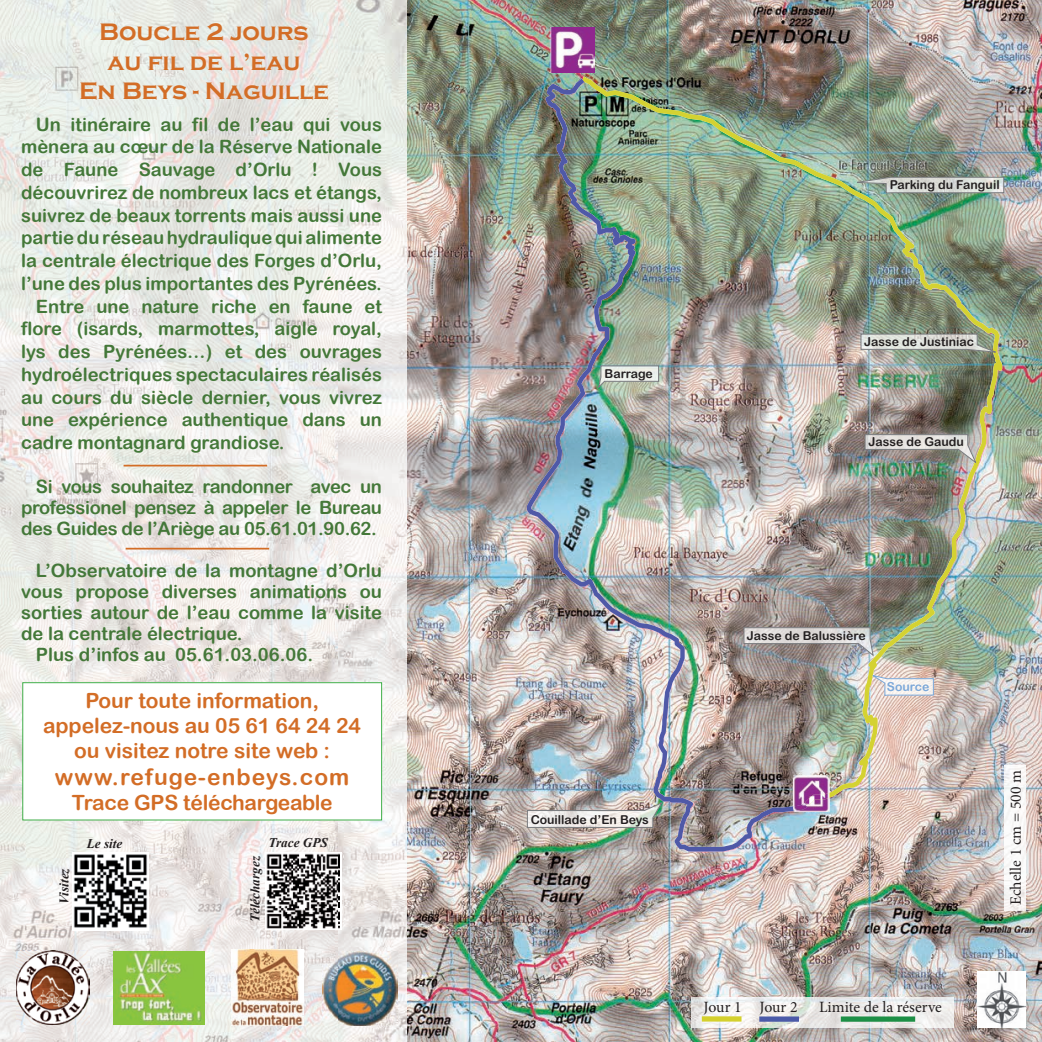
<style>
.page{position:relative;width:1042px;height:1042px;background:#fff}
.page>*{position:absolute;margin:0;border:0;box-sizing:border-box;transform-origin:0 0}
.t1{font:700 24.5px/29.4px "Copperplate Gothic";color:#d36d26;text-align:center}
.t2{font:22.75px "Arial Rounded MT Bold";letter-spacing:.05em;color:#d36d26}
.t3{font:21px/25.2px "Arial Rounded MT Bold";color:#d36d26;text-align:center}
.t4{font:18.38px/21px "Arial Rounded MT Bold";color:#447839;text-align:justify}
.t5{font:15.75px "Minion Pro";color:#231f20}
.t6{font:italic 700 13.3px "Times New Roman";color:#231f20}
.t7{font:12.25px "Arial Rounded MT Bold";color:#231f20}
.t8{font:12.25px "Arial Rounded MT Bold";color:#7ba8d9}
</style>
<div class="page">
<img style="left:338px;top:0;width:704px;height:1042px">
<img style="left:0;top:0;width:338px;height:858px">
<img style="left:0;top:858px;width:282px;height:184px">
<img style="left:282px;top:930px;width:56px;height:112px">
<img style="left:1004px;top:765px;width:22px;height:145px">
<img style="left:978px;top:971px;width:48px;height:57px">
<img style="left:16px;top:951px;width:74px;height:73px">
<div style="left:23px;top:683px;width:359px;height:137px;background:#fff"></div>
<div style="left:22px;top:682px;width:360px;height:138px;border:1px solid #40ae49"></div>
<img style="left:114px;top:951px;width:90px;height:73px">
<img style="left:231px;top:950px;width:72px;height:75px">
<img style="left:72px;top:853px;width:77px;height:77px">
<img style="left:266px;top:853px;width:76px;height:76px">
<img style="left:323px;top:951px;width:74px;height:75px">
<hr style="left:124px;top:465px;width:143px;height:1px;background:#d36d26">
<hr style="left:126px;top:548px;width:143px;height:1px;background:#d36d26">
<img style="left:582px;top:76px;width:420px;height:730px">
<img style="left:527px;top:78px;width:280px;height:773px">
<img style="left:549px;top:28px;width:45px;height:45px">
<img style="left:793px;top:775px;width:36px;height:37px">
<img style="left:805px;top:793px;width:24px;height:13px">
<img style="left:793px;top:803px;width:14px;height:8px">
<img style="left:692px;top:998px;width:261px;height:30px">
<div style="left:702px;top:1016px;width:39px;height:5px;background:#d4d02d"></div>
<div style="left:759px;top:1016px;width:40px;height:5px;background:#4b5aa8"></div>
<div style="left:841px;top:1016px;width:74px;height:5px;background:#1d8f46"></div>
<img style="left:864px;top:434px;width:114px;height:31px">
<svg style="left:860px;top:333px;width:141px;height:21px;background:#bcc1b3"></svg>
<svg style="left:856px;top:176px;width:148px;height:18px;background:#bcc4bc"></svg>
<svg style="left:526px;top:801px;width:138px;height:27px"></svg>
<svg style="left:743px;top:627px;width:131px;height:30px;background:#b8b4b3"></svg>
<svg style="left:871px;top:674px;width:63px;height:22px"></svg>
<svg style="left:597px;top:365px;width:62px;height:25px;background:#c8d2c6"></svg>
<h1 class="t1" style="left:79px;top:18px;width:251px">Boucle 2 jours<br>au fil de l’eau<br>En Beys - Naguille</h1>
<p class="t4" style="left:36px;top:113px;width:347px">Un itinéraire au fil de l’eau qui vous</p>
<p class="t4" style="left:21px;top:136px;width:362px">mènera au cœur de la Réserve Nationale</p>
<p class="t4" style="left:21px;top:159px;width:362px">de Faune Sauvage d’Orlu ! Vous</p>
<p class="t4" style="left:21px;top:181px;width:362px">découvrirez de nombreux lacs et étangs,</p>
<p class="t4" style="left:21px;top:204px;width:362px">suivrez de beaux torrents mais aussi une</p>
<p class="t4" style="left:21px;top:227px;width:362px">partie du réseau hydraulique qui alimente</p>
<p class="t4" style="left:21px;top:250px;width:362px">la centrale électrique des Forges d’Orlu,</p>
<p class="t4" style="left:21px;top:272px;width:362px">l’une des plus importantes des Pyrénées.</p>
<p class="t4" style="left:36px;top:295px;width:347px">Entre une nature riche en faune et</p>
<p class="t4" style="left:21px;top:318px;width:362px">flore (isards, marmottes, aigle royal,</p>
<p class="t4" style="left:21px;top:341px;width:362px">lys des Pyrénées…) et des ouvrages</p>
<p class="t4" style="left:21px;top:363px;width:362px">hydroélectriques spectaculaires réalisés</p>
<p class="t4" style="left:21px;top:386px;width:362px">au cours du siècle dernier, vous vivrez</p>
<p class="t4" style="left:21px;top:409px;width:362px">une expérience authentique dans un</p>
<p class="t4" style="left:21px;top:432px;width:265px">cadre montagnard grandiose.</p>
<p class="t4" style="left:21px;top:475px;width:362px;text-indent:15px">Si vous souhaitez randonner avec un professionel pensez à appeler le Bureau des Guides de l’Ariège au 05.61.01.90.62.</p>
<p class="t4" style="left:36px;top:559px;width:348px">L’Observatoire de la montagne d’Orlu</p>
<p class="t4" style="left:21px;top:580px;width:362px">vous propose diverses animations ou</p>
<p class="t4" style="left:21px;top:601px;width:362px">sorties autour de l’eau comme la visite</p>
<p class="t4" style="left:21px;top:623px;width:223px">de la centrale électrique.</p>
<p class="t4" style="left:36px;top:644px;width:279px">Plus d’infos au 05.61.03.06.06.</p>
<p class="t3" style="left:43px;top:687px;width:319px">Pour toute information, appelez-nous au 05 61 64 24 24 ou visitez notre site web :</p>
<p class="t2" style="left:55px;top:764px;width:296px">www.refuge-enbeys.com</p>
<p class="t3" style="left:72px;top:790px;width:262px">Trace GPS téléchargeable</p>
<p class="t6" style="left:55px;top:904px;width:37px;rotate:-90deg">Visitez</p>
<p class="t6" style="left:87px;top:834px;width:37px">Le site</p>
<p class="t6" style="left:268px;top:833px;width:61px">Trace GPS</p>
<p class="t6" style="left:246px;top:922px;width:68px;rotate:-90deg">Téléchargez</p>
<p class="t7" style="left:604px;top:366px;width:50px">Barrage</p>
<p class="t7" style="left:890px;top:177px;width:111px">Parking du Fanguil</p>
<p class="t7" style="left:864px;top:334px;width:111px">Jasse de Justiniac</p>
<p class="t7" style="left:868px;top:435px;width:97px">Jasse de Gaudu</p>
<p class="t7" style="left:531px;top:812px;width:120px">Couillade d’En Beys</p>
<p class="t7" style="left:747px;top:628px;width:120px">Jasse de Balussière</p>
<p class="t8" style="left:887px;top:679px;width:44px">Source</p>
<p class="t5" style="left:703px;top:996px;width:95px">Jour 1 Jour 2</p>
<p class="t5" style="left:819px;top:996px;width:124px">Limite de la réserve</p>
<p class="t5" style="left:1005px;top:905px;width:137px;rotate:-90deg">Echelle 1 cm = 500 m</p>
</div>
